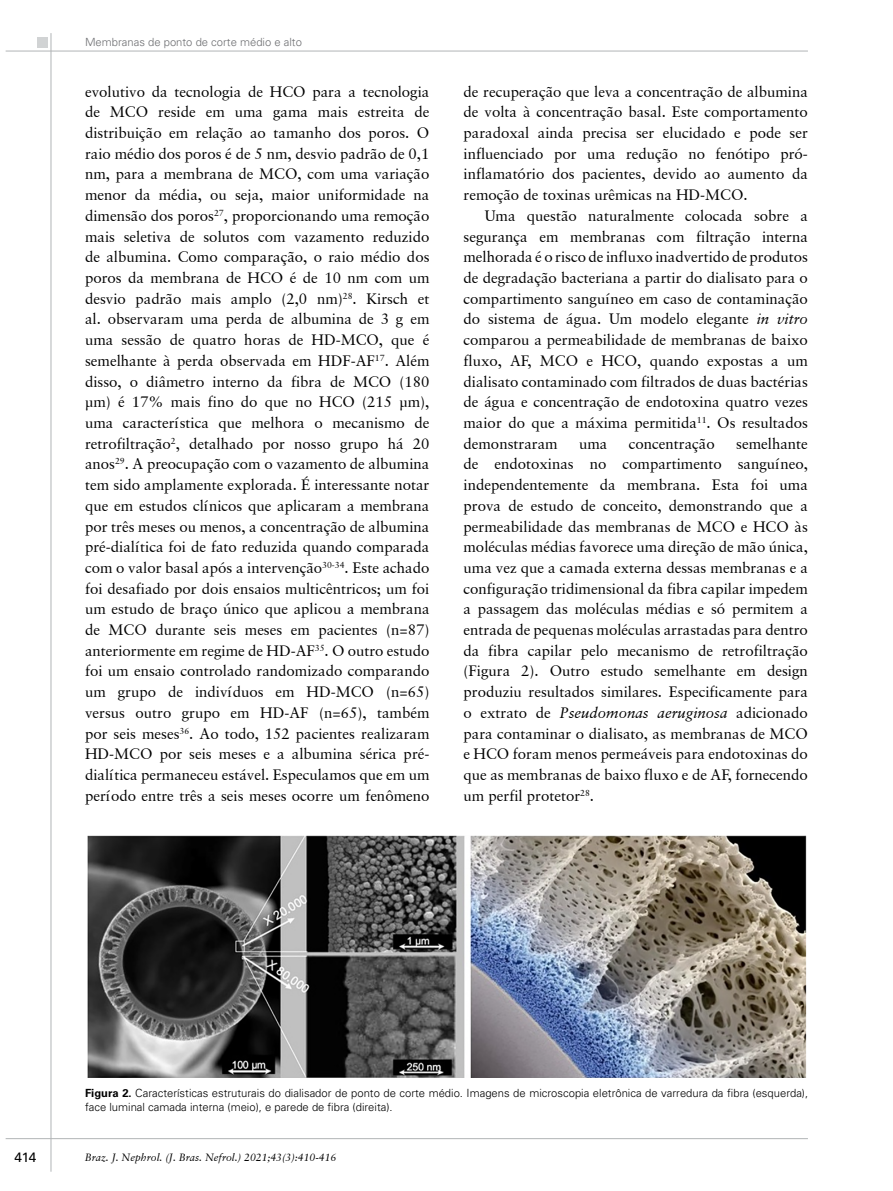
<style>
.page{position:relative;width:893px;height:1191px;background:#fff}
.page>*{position:absolute;margin:0;border:0;box-sizing:border-box;transform-origin:0 0}
.t1{font:15px/20.7px "Garamond Retrospective S Si";color:#000;text-align:justify}
.t2{font:13.5px "Univers LT Std";color:#000}
.t3{font:300 11.25px/14.2px "Univers LT Std";color:#000}
.t4{font:300 11.25px "Univers LT Std";color:#6d6e71}
.t5{font:italic 10.5px "Garamond Retrospective S Si";color:#000}
.s1{font-style:italic}
.s2{font-weight:700}
</style>
<div class="page">
<div style="left:37px;top:37px;width:11px;height:11px;background:#d1d3d4"></div>
<hr style="left:6px;top:51px;width:802px;height:1px;background:#b1b4b6">
<hr style="left:51px;top:33px;width:1px;height:1138px;background:#b1b4b6">
<hr style="left:6px;top:1138px;width:802px;height:1px;background:#b1b4b6">
<img style="left:87px;top:836px;width:720px;height:241px">
<p class="t4" style="left:85px;top:36px;width:218px">Membranas de ponto de corte médio e alto</p>
<p class="t1" style="left:85px;top:81px;width:346px">evolutivo da tecnologia de HCO para a tecnologia de MCO reside em uma gama mais estreita de distribuição em relação ao tamanho dos poros. O raio médio dos poros é de 5 nm, desvio padrão de 0,1 nm, para a membrana de MCO, com uma variação menor da média, ou seja, maior uniformidade na dimensão dos poros<sup>27</sup>, proporcionando uma remoção mais seletiva de solutos com vazamento reduzido de albumina. Como comparação, o raio médio dos poros da membrana de HCO é de 10 nm com um desvio padrão mais amplo (2,0 nm)<sup>28</sup>. Kirsch et al. observaram uma perda de albumina de 3 g em uma sessão de quatro horas de HD-MCO, que é semelhante à perda observada em HDF-AF<sup>17</sup>. Além disso, o diâmetro interno da fibra de MCO (180 µm) é 17% mais fino do que no HCO (215 µm), uma característica que melhora o mecanismo de retrofiltração<sup>2</sup>, detalhado por nosso grupo há 20 anos<sup>29</sup>. A preocupação com o vazamento de albumina tem sido amplamente explorada. É interessante notar que em estudos clínicos que aplicaram a membrana por três meses ou menos, a concentração de albumina pré-dialítica foi de fato reduzida quando comparada com o valor basal após a intervenção<sup>30-34</sup>. Este achado foi desafiado por dois ensaios multicêntricos; um foi um estudo de braço único que aplicou a membrana de MCO durante seis meses em pacientes (n=87) anteriormente em regime de HD-AF<sup>35</sup>. O outro estudo foi um ensaio controlado randomizado comparando um grupo de indivíduos em HD-MCO (n=65) versus outro grupo em HD-AF (n=65), também por seis meses<sup>36</sup>. Ao todo, 152 pacientes realizaram HD-MCO por seis meses e a albumina sérica pré&shy;dialítica permaneceu estável. Especulamos que em um período entre três a seis meses ocorre um fenômeno</p>
<p class="t1" style="left:463px;top:81px;width:346px">de recuperação que leva a concentração de albumina de volta à concentração basal. Este comportamento paradoxal ainda precisa ser elucidado e pode ser influenciado por uma redução no fenótipo pró&shy;inflamatório dos pacientes, devido ao aumento da remoção de toxinas urêmicas na HD-MCO.</p>
<p class="t1" style="left:463px;top:205px;width:346px;text-indent:21px">Uma questão naturalmente colocada sobre a segurança em membranas com filtração interna melhorada é o risco de influxo inadvertido de produtos de degradação bacteriana a partir do dialisato para o compartimento sanguíneo em caso de contaminação do sistema de água. Um modelo elegante <span class="s1">in vitro </span>comparou a permeabilidade de membranas de baixo fluxo, AF, MCO e HCO, quando expostas a um dialisato contaminado com filtrados de duas bactérias de água e concentração de endotoxina quatro vezes maior do que a máxima permitida<sup>11</sup>. Os resultados demonstraram</p>
<p class="t1" style="left:463px;top:433px;width:346px;text-indent:273px">semelhante de endotoxinas no compartimento sanguíneo, independentemente da membrana. Esta foi uma prova de estudo de conceito, demonstrando que a permeabilidade das membranas de MCO e HCO às moléculas médias favorece uma direção de mão única, uma vez que a camada externa dessas membranas e a configuração tridimensional da fibra capilar impedem a passagem das moléculas médias e só permitem a entrada de pequenas moléculas arrastadas para dentro da fibra capilar pelo mecanismo de retrofiltração (Figura 2). Outro estudo semelhante em design produziu resultados similares. Especificamente para o extrato de <span class="s1">Pseudomonas aeruginosa</span> adicionado para contaminar o dialisato, as membranas de MCO e HCO foram menos permeáveis para endotoxinas do que as membranas de baixo fluxo e de AF, fornecendo um perfil protetor<sup>28</sup>.</p>
<p class="t1" style="left:579px;top:433px;width:30px">uma</p>
<p class="t1" style="left:629px;top:433px;width:87px">concentração</p>
<p class="t2" style="left:14px;top:1149px;width:24px">414</p>
<p class="t3" style="left:85px;top:1085px;width:725px"><span class="s2">Figura 2.</span> Características estruturais do dialisador de ponto de corte médio. Imagens de microscopia eletrônica de varredura da fibra (esquerda), face luminal camada interna (meio), e parede de fibra (direita).</p>
<p class="t5" style="left:85px;top:1151px;width:253px">Braz. J. Nephrol. (J. Bras. Nefrol.) 2021;43(3):410-416</p>
</div>
